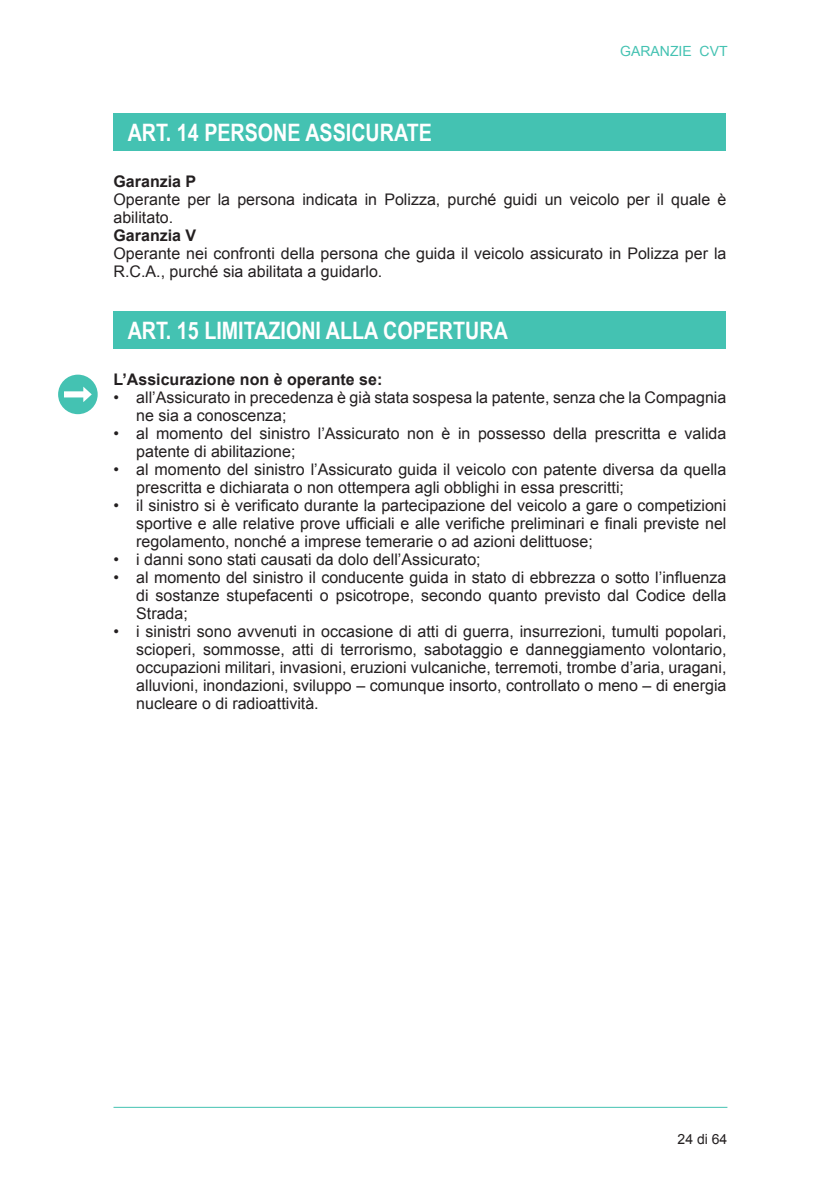
<style>
.page{position:relative;width:840px;height:1191px;background:#fff}
.page>*{position:absolute;margin:0;border:0;box-sizing:border-box;transform-origin:0 0}
.t1{font:700 24px "Arial Narrow";color:#fff}
.t2{font:16px/18px "Arial";color:#231f20}
.t3{font:700 16px "Arial";color:#231f20}
.t4{font:14px "Arial";color:#44c2b2}
.t5{font:14px "Arial";color:#231f20}
</style>
<div class="page">
<hr style="left:113px;top:1106px;width:614px;height:1px;background:#44c2b2">
<div style="left:113px;top:113px;width:613px;height:38px;background:#44c2b2"></div>
<div style="left:113px;top:311px;width:613px;height:38px;background:#44c2b2"></div>
<div style="left:58px;top:374px;width:40px;height:40px;background:#44c2b2;border-radius:50%"></div>
<svg style="left:64px;top:386px;width:28px;height:16px"></svg>
<p class="t4" style="left:620px;top:42px;width:109px">GARANZIE CVT</p>
<h1 class="t1" style="left:128px;top:114px;width:305px">ART. 14 PERSONE ASSICURATE</h1>
<p class="t3" style="left:113px;top:171px;width:84px">Garanzia P</p>
<p class="t2" style="left:113px;top:191px;width:614px">Operante per la persona indicata in Polizza, purché guidi un veicolo per il quale è abilitato.</p>
<p class="t3" style="left:113px;top:225px;width:84px">Garanzia V</p>
<p class="t2" style="left:113px;top:245px;width:614px">Operante nei confronti della persona che guida il veicolo assicurato in Polizza per la<br>R.C.A., purché sia abilitata a guidarlo.</p>
<h1 class="t1" style="left:128px;top:312px;width:381px">ART. 15 LIMITAZIONI ALLA COPERTURA</h1>
<p class="t3" style="left:113px;top:369px;width:270px">L’Assicurazione non è operante se:</p>
<p class="t2" style="left:136px;top:389px;width:591px;text-indent:-23px">• all’Assicurato in precedenza è già stata sospesa la patente, senza che la Compagnia ne sia a conoscenza;</p>
<p class="t2" style="left:136px;top:425px;width:591px;text-indent:-23px">• al momento del sinistro l’Assicurato non è in possesso della prescritta e valida patente di abilitazione;</p>
<p class="t2" style="left:136px;top:461px;width:591px;text-indent:-23px">• al momento del sinistro l’Assicurato guida il veicolo con patente diversa da quella prescritta e dichiarata o non ottempera agli obblighi in essa prescritti;</p>
<p class="t2" style="left:136px;top:497px;width:591px;text-align:justify;text-indent:-23px">• il sinistro si è verificato durante la partecipazione del veicolo a gare o competizioni sportive e alle relative prove ufficiali e alle verifiche preliminari e finali previste nel regolamento, nonché a imprese temerarie o ad azioni delittuose;</p>
<p class="t2" style="left:113px;top:551px;width:368px">• i danni sono stati causati da dolo dell’Assicurato;</p>
<p class="t2" style="left:136px;top:569px;width:591px;text-align:justify;text-indent:-23px">• al momento del sinistro il conducente guida in stato di ebbrezza o sotto l’influenza di sostanze stupefacenti o psicotrope, secondo quanto previsto dal Codice della Strada;</p>
<p class="t2" style="left:136px;top:623px;width:591px;text-align:justify;text-indent:-23px">• i sinistri sono avvenuti in occasione di atti di guerra, insurrezioni, tumulti popolari, scioperi, sommosse, atti di terrorismo, sabotaggio e danneggiamento volontario, occupazioni militari, invasioni, eruzioni vulcaniche, terremoti, trombe d’aria, uragani, alluvioni, inondazioni, sviluppo – comunque insorto, controllato o meno – di energia nucleare o di radioattività.</p>
<p class="t5" style="left:677px;top:1130px;width:51px">24 di 64</p>
</div>
